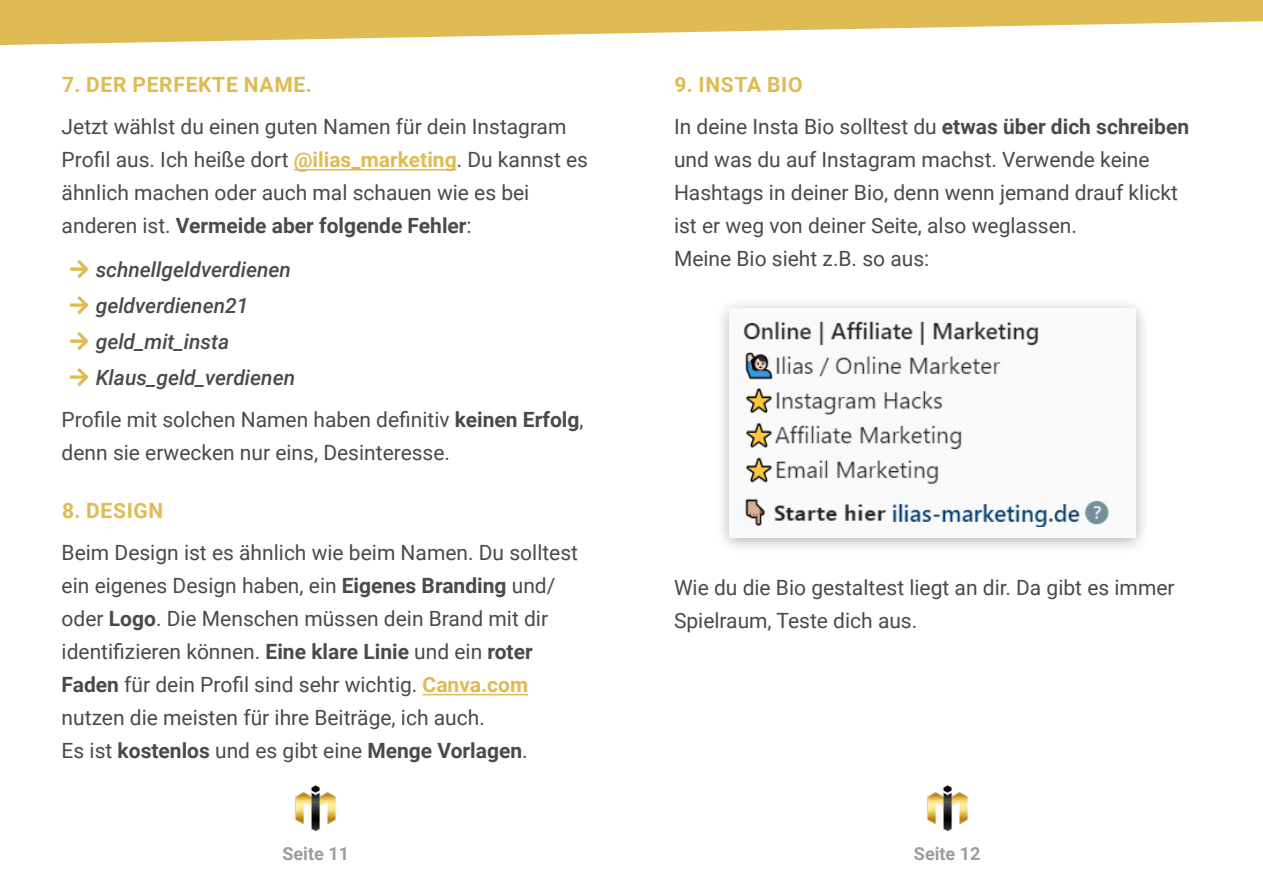
<style>
.page{position:relative;width:1263px;height:893px;background:#fff}
.page>*{position:absolute;margin:0;border:0;box-sizing:border-box;transform-origin:0 0}
.t1{font:21px/33px "Roboto";color:#4a4a49}
.t2{font:italic 500 21px/36px "Roboto";color:#4a4a49}
.t3{font:700 21px "Roboto";letter-spacing:.035em;color:#e0bb53}
.t4{font:700 18px "Roboto";color:#9d9d9c}
.s1{font-weight:700;color:#e0bb53}
.s2{font-weight:700}
</style>
<div class="page">
<img style="left:295px;top:785px;width:41px;height:46px">
<img style="left:927px;top:785px;width:40px;height:46px">
<svg style="left:0;top:0;width:1263px;height:45px;fill:#e0bb53"></svg>
<hr style="left:294px;top:169px;width:163px;height:2px;background:#e0bb53">
<hr style="left:423px;top:694px;width:105px;height:1px;background:#e0bb53">
<div style="left:715px;top:297px;width:435px;height:258px;background:#000;opacity:.3"></div>
<img style="left:729px;top:308px;width:406px;height:229px">
<img style="left:889px;top:494px;width:192px;height:32px">
<p class="t3" style="left:62px;top:70px;width:251px">7. DER PERFEKTE NAME.</p>
<p class="t1" style="left:62px;top:109px;width:528px">Jetzt wählst du einen guten Namen für dein Instagram Profil aus. Ich heiße dort <span class="s1">@ilias_marketing</span>. Du kannst es ähnlich machen oder auch mal schauen wie es bei anderen ist. <span class="s2">Vermeide aber folgende Fehler</span>:</p>
<p class="t2" style="left:96px;top:251px;width:201px">schnellgeldverdienen geldverdienen21 geld_mit_insta<br>Klaus_geld_verdienen</p>
<p class="t1" style="left:62px;top:402px;width:523px">Profile mit solchen Namen haben definitiv <span class="s2">keinen Erfolg</span>, denn sie erwecken nur eins, Desinteresse.</p>
<p class="t3" style="left:62px;top:496px;width:103px">8. DESIGN</p>
<p class="t1" style="left:62px;top:535px;width:518px">Beim Design ist es ähnlich wie beim Namen. Du solltest ein eigenes Design haben, ein <span class="s2">Eigenes Branding</span> und/ oder <span class="s2">Logo</span>. Die Menschen müssen dein Brand mit dir identifizieren können. <span class="s2">Eine klare Linie</span> und ein <span class="s2">roter Faden</span> für dein Profil sind sehr wichtig. <span class="s1">Canva.com </span>nutzen die meisten für ihre Beiträge, ich auch.<br>Es ist <span class="s2">kostenlos</span> und es gibt eine <span class="s2">Menge Vorlagen</span>.</p>
<p class="t1" style="left:674px;top:63px;width:517px;line-height:41.5px"><span class="s1">9. INSTA BIO<br></span>In deine Insta Bio solltest du <span class="s2">etwas über dich schreiben</span></p>
<p class="t1" style="left:674px;top:142px;width:505px">und was du auf Instagram machst. Verwende keine Hashtags in deiner Bio, denn wenn jemand drauf klickt ist er weg von deiner Seite, also weglassen.<br>Meine Bio sieht z.B. so aus:</p>
<p class="t1" style="left:674px;top:571px;width:502px">Wie du die Bio gestaltest liegt an dir. Da gibt es immer<br>Spielraum, Teste dich aus.</p>
<p class="t4" style="left:282px;top:841px;width:68px">Seite 11</p>
<p class="t4" style="left:914px;top:841px;width:68px">Seite 12</p>
</div>
